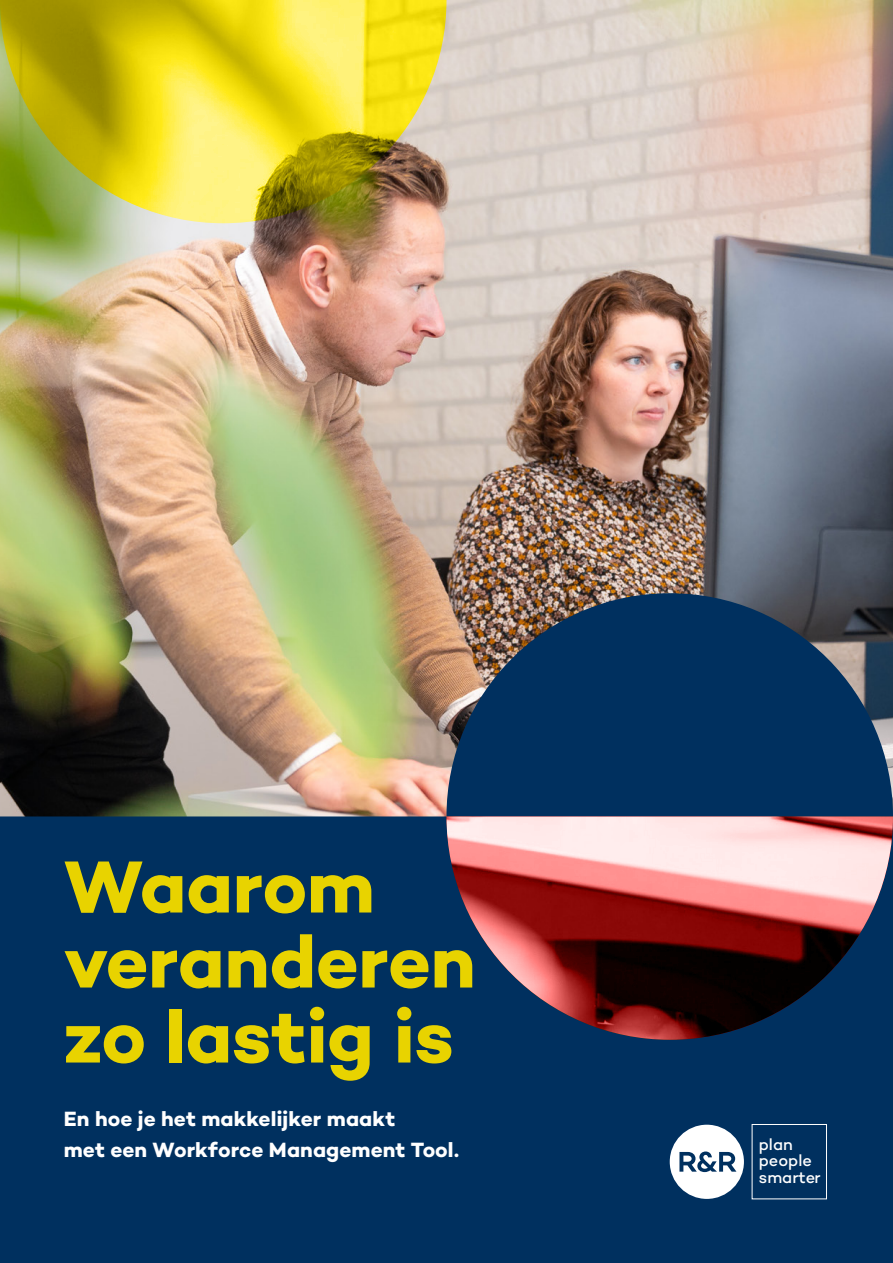
<style>
.page{position:relative;width:893px;height:1263px;background:#fff}
.page>*{position:absolute;margin:0;border:0;box-sizing:border-box;transform-origin:0 0}
.t1{font:700 75px/75px "Campton";letter-spacing:-.005em;color:#e8d300}
.t2{font:700 21px/31.5px "Campton";letter-spacing:.005em;color:#fff}
.t3{font:500 16.5px/16.8px "Campton";color:#fff}
</style>
<div class="page">
<img style="left:0;top:0;width:893px;height:816px">
<svg style="left:446px;top:593px;width:447px;height:223px;fill:#00305f"></svg>
<div style="left:0;top:816px;width:893px;height:447px;background:#00305f"></div>
<svg style="left:0;top:0;width:446px;height:223px"></svg>
<svg style="left:446px;top:816px;width:447px;height:224px"></svg>
<div style="left:752px;top:1124px;width:75px;height:75px;background:#00305f;border:1px solid #fff"></div>
<div style="left:670px;top:1125px;width:74px;height:74px;background:#fff;border-radius:50%"></div>
<svg style="left:679px;top:1151px;width:57px;height:21px"></svg>
<h1 class="t1" style="left:64px;top:848px;width:414px">Waarom veranderen zo lastig is</h1>
<p class="t2" style="left:64px;top:1102px;width:397px">En hoe je het makkelijker maakt<br>met een Workforce Management Tool.</p>
<p class="t3" style="left:759px;top:1135px;width:63px">plan people smarter</p>
</div>
